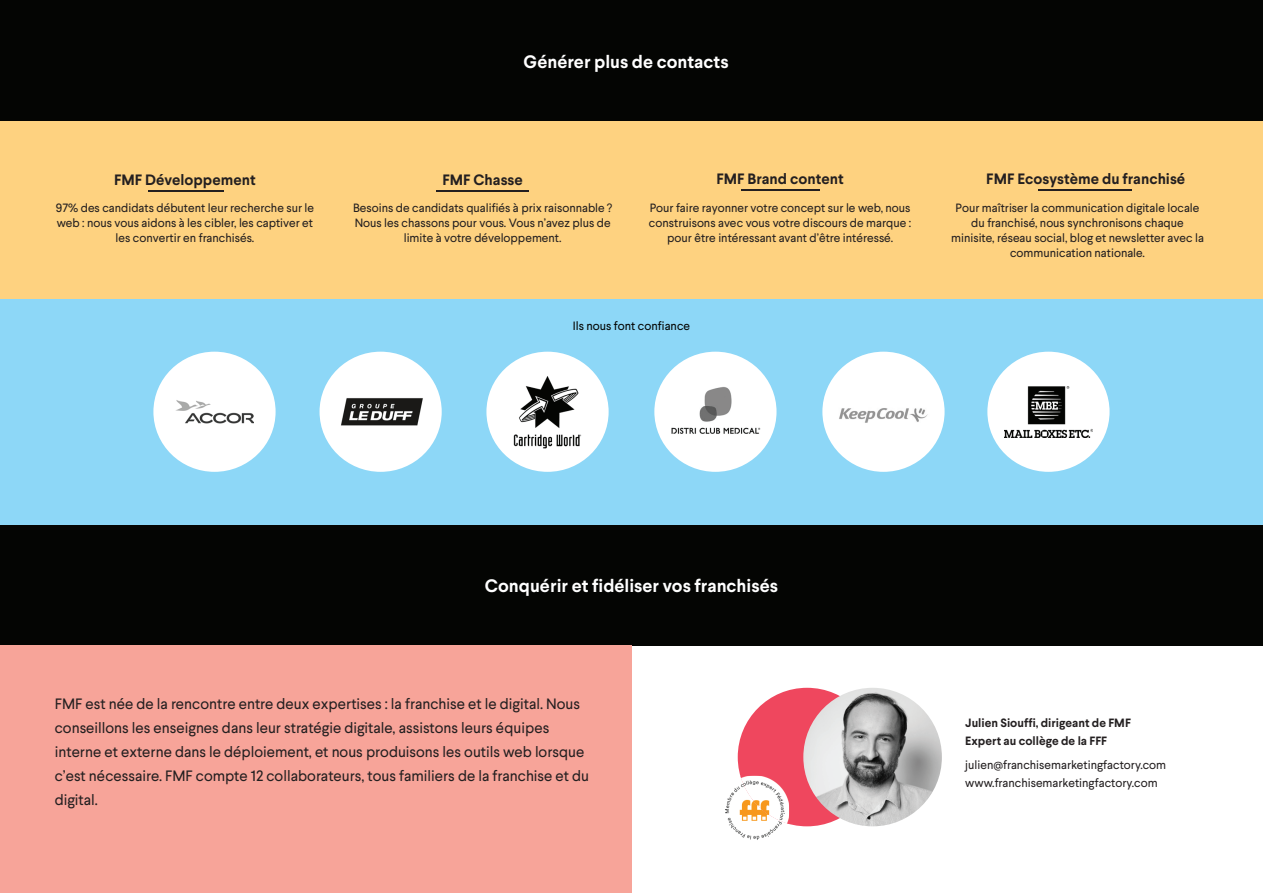
<style>
.page{position:relative;width:1263px;height:893px;background:#fff}
.page>*{position:absolute;margin:0;border:0;box-sizing:border-box;transform-origin:0 0}
.t1{font:700 18px "Larsseit";color:#fff}
.t2{font:15px/24px "Larsseit";color:#231f20}
.t3{font:700 15px "Larsseit";color:#231f20}
.t4{font:12px/15px "Larsseit";color:#231f20;text-align:center}
.t5{font:700 12px/18px "Larsseit";color:#231f20}
.t6{font:12px "Larsseit";color:#040503}
</style>
<div class="page">
<div style="left:0;top:298px;width:1263px;height:227px;background:#8dd7f7"></div>
<div style="left:0;top:120px;width:1263px;height:178px;background:#fed280"></div>
<div style="left:486px;top:352px;width:123px;height:120px;background:#fff;border-radius:50%"></div>
<img style="left:513px;top:376px;width:69px;height:73px">
<div style="left:153px;top:352px;width:123px;height:120px;background:#fff;border-radius:50%"></div>
<img style="left:176px;top:400px;width:78px;height:24px">
<div style="left:320px;top:352px;width:122px;height:120px;background:#fff;border-radius:50%"></div>
<img style="left:341px;top:398px;width:82px;height:28px">
<div style="left:654px;top:352px;width:122px;height:120px;background:#fff;border-radius:50%"></div>
<img style="left:671px;top:387px;width:90px;height:47px">
<div style="left:987px;top:352px;width:122px;height:120px;background:#fff;border-radius:50%"></div>
<img style="left:1004px;top:386px;width:89px;height:51px">
<div style="left:822px;top:352px;width:122px;height:120px;background:#fff;border-radius:50%"></div>
<img style="left:839px;top:408px;width:89px;height:15px">
<div style="left:0;top:0;width:1263px;height:120px;background:#040503"></div>
<div style="left:0;top:525px;width:1263px;height:120px;background:#040503"></div>
<div style="left:0;top:645px;width:631px;height:248px;background:#f7a499"></div>
<div style="left:738px;top:688px;width:138px;height:138px;background:#ef475e;border-radius:50%"></div>
<img style="left:803px;top:688px;width:139px;height:138px;border-radius:69px">
<img style="left:725px;top:786px;width:57px;height:54px">
<img style="left:740px;top:776px;width:49px;height:48px">
<hr style="left:148px;top:190px;width:75px;height:1px;background:#231f20">
<hr style="left:741px;top:190px;width:78px;height:1px;background:#231f20">
<hr style="left:437px;top:190px;width:92px;height:1px;background:#231f20">
<hr style="left:1038px;top:190px;width:94px;height:1px;background:#231f20">
<h1 class="t1" style="left:524px;top:50px;width:207px">Générer plus de contacts</h1>
<p class="t3" style="left:114px;top:170px;width:143px">FMF Développement</p>
<p class="t4" style="left:56px;top:200px;width:260px">97% des candidats débutent leur recherche sur le web : nous vous aidons à les cibler, les captiver et les convertir en franchisés.</p>
<p class="t3" style="left:442px;top:170px;width:82px">FMF Chasse</p>
<p class="t4" style="left:353px;top:200px;width:261px">Besoins de candidats qualifiés à prix raisonnable ?<br>Nous les chassons pour vous. Vous n’avez plus de limite à votre développement.</p>
<p class="t3" style="left:716px;top:169px;width:129px">FMF Brand content</p>
<p class="t4" style="left:649px;top:200px;width:264px">Pour faire rayonner votre concept sur le web, nous construisons avec vous votre discours de marque : pour être intéressant avant d’être intéressé.</p>
<p class="t6" style="left:573px;top:318px;width:119px">Ils nous font confiance</p>
<p class="t3" style="left:986px;top:169px;width:200px">FMF Ecosystème du franchisé</p>
<p class="t4" style="left:951px;top:200px;width:254px">Pour maîtriser la communication digitale locale du franchisé, nous synchronisons chaque minisite, réseau social, blog et newsletter avec la communication nationale.</p>
<h1 class="t1" style="left:485px;top:574px;width:295px">Conquérir et fidéliser vos franchisés</h1>
<p class="t2" style="left:55px;top:692px;width:536px">FMF est née de la rencontre entre deux expertises : la franchise et le digital. Nous conseillons les enseignes dans leur stratégie digitale, assistons leurs équipes interne et externe dans le déploiement, et nous produisons les outils web lorsque c’est nécessaire. FMF compte 12 collaborateurs, tous familiers de la franchise et du digital.</p>
<p class="t5" style="left:965px;top:714px;width:167px">Julien Siouffi, dirigeant de FMF<br>Expert au collège de la FFF</p>
<p class="t4" style="left:965px;top:756px;width:202px;line-height:18px;text-align:left">julien@franchisemarketingfactory.com www.franchisemarketingfactory.com</p>
</div>
